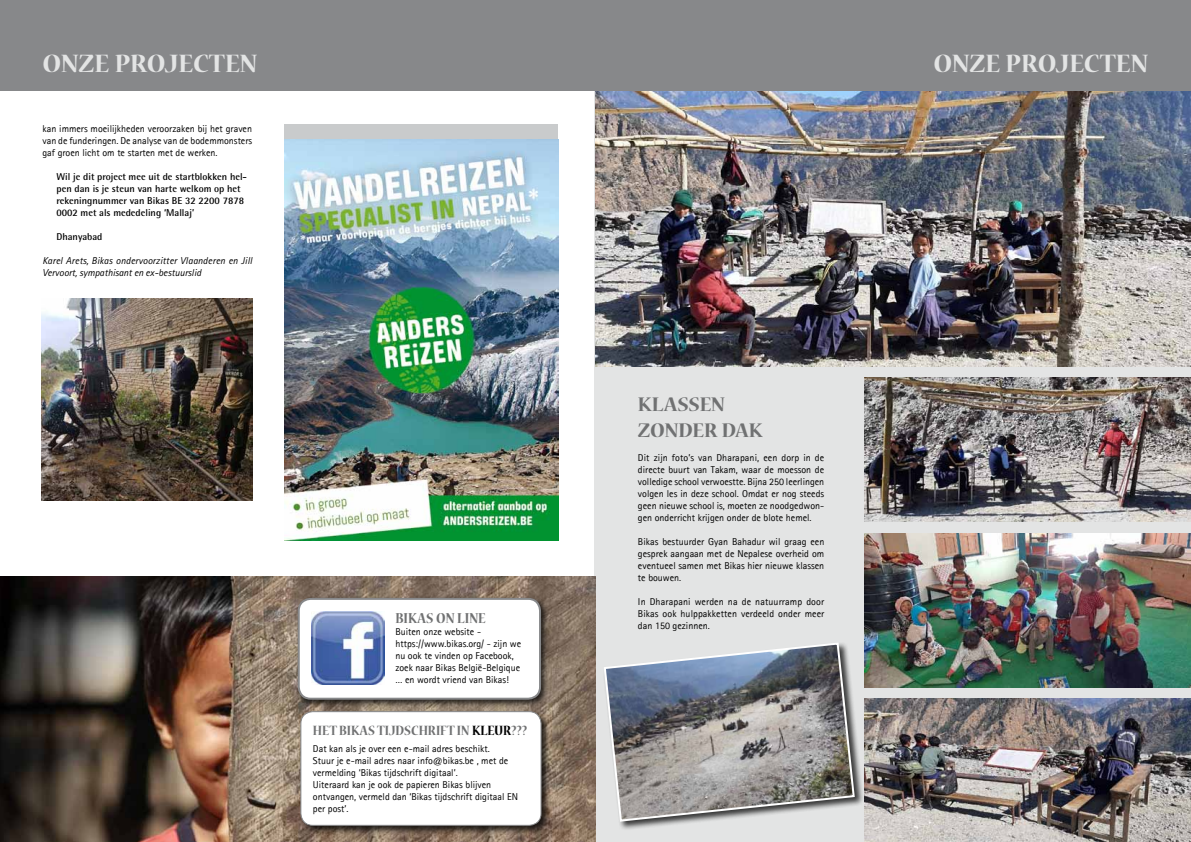
<style>
.page{position:relative;width:1191px;height:842px;background:#fff}
.page>*{position:absolute;margin:0;border:0;box-sizing:border-box;transform-origin:0 0}
.t1{font:700 28px "Nueva Std";color:#e3e4e4}
.t2{font:700 22px/26.4px "Nueva Std";letter-spacing:-.01em;color:#707172}
.t3{font:700 16px "Nueva Std";color:#707172;scale:.89 1}
.t4{font:700 15px "Nueva Std";color:#707172;scale:.89 1}
.t5{font:10px/12px "Rotis Sans Serif";color:#000;text-align:justify}
.t6{font:700 10px/12px "Rotis Semi Sans Std";color:#000}
.t7{font:italic 10px/12px "Agfa Rotis Sans Serif";letter-spacing:.01em;color:#000}
.s1{color:#000}
</style>
<div class="page">
<div style="left:594px;top:91px;width:597px;height:751px;background:#e3e4e4"></div>
<img style="left:595px;top:91px;width:596px;height:275px">
<div style="left:284px;top:124px;width:274px;height:79px;background:#c9cbcc"></div>
<div style="left:0;top:0;width:1191px;height:91px;background:#87888a"></div>
<img style="left:42px;top:298px;width:210px;height:202px">
<img style="left:0;top:576px;width:595px;height:266px">
<div style="left:295px;top:595px;width:254px;height:113px;background:#000;opacity:.75"></div>
<div style="left:299px;top:599px;width:241px;height:100px;background:#fff;border-radius:12px"></div>
<div style="left:298px;top:598px;width:243px;height:102px;border:2px solid #87888a;border-radius:12px"></div>
<img style="left:312px;top:612px;width:72px;height:72px">
<div style="left:299px;top:710px;width:252px;height:125px;background:#000;opacity:.75"></div>
<div style="left:301px;top:712px;width:240px;height:113px;background:#fff;border-radius:12px"></div>
<div style="left:300px;top:711px;width:241px;height:115px;border:1px solid #87888a;border-radius:12px"></div>
<img style="left:284px;top:139px;width:274px;height:401px">
<img style="left:864px;top:534px;width:327px;height:153px">
<img style="left:864px;top:377px;width:327px;height:145px">
<img style="left:864px;top:698px;width:327px;height:144px">
<div style="left:603px;top:642px;width:261px;height:189px;background:#000;opacity:.75"></div>
<svg style="left:603px;top:642px;width:253px;height:181px"></svg>
<h1 class="t1" style="left:43px;top:51px;width:200px">ONZE PROJECTEN</h1>
<h1 class="t1" style="left:933px;top:51px;width:200px">ONZE PROJECTEN</h1>
<p class="t5" style="left:42px;top:123px;width:211px">kan immers moeilijkheden veroorzaken bij het graven van de funderingen. De analyse van de bodemmonsters gaf groen licht om te starten met de werken.</p>
<p class="t6" style="left:56px;top:170px;width:192px">Wil je dit project mee uit de startblokken hel&shy;pen dan is je steun van harte welkom op het rekeningnummer van Bikas BE 32 2200 7878<br>0002 met als mededeling ‘Mallaj’</p>
<p class="t6" style="left:56px;top:230px;width:47px">Dhanyabad</p>
<p class="t7" style="left:42px;top:255px;width:211px">Karel Arets, Bikas ondervoorzitter Vlaanderen en Jill<br>Vervoort, sympathisant en ex-bestuurslid</p>
<h3 class="t3" style="left:395px;top:610px;width:94px">BIKAS ON LINE</h3>
<p class="t5" style="left:395px;top:625px;width:127px;text-align:left">Buiten onze website - https://www.bikas.org/ - zijn we nu ook te vinden op Facebook, zoek naar Bikas België-Belgique … en wordt vriend van Bikas!</p>
<h3 class="t4" style="left:313px;top:724px;width:198px">HET BIKAS TIJDSCHRIFT IN <span class="s1">KLEUR</span></h3>
<h3 class="t4" style="left:511px;top:724px;width:20px">???</h3>
<p class="t5" style="left:313px;top:743px;width:206px;text-align:left">Dat kan als je over een e-mail adres beschikt.<br>Stuur je e-mail adres naar info@bikas.be , met de vermelding ‘Bikas tijdschrift digitaal’.<br>Uiteraard kan je ook de papieren Bikas blijven ontvangen, vermeld dan ‘Bikas tijdschrift digitaal EN per post’.</p>
<h2 class="t2" style="left:638px;top:392px;width:76px">KLASSEN<br>ZONDER</h2>
<h2 class="t2" style="left:721px;top:418px;width:42px">DAK</h2>
<p class="t5" style="left:638px;top:452px;width:188px">Dit zijn foto’s van Dharapani, een dorp in de directe buurt van Takam, waar de moesson de volledige school verwoestte. Bijna 250 leerlingen volgen les in deze school. Omdat er nog steeds geen nieuwe school is, moeten ze noodgedwon&shy;gen onderricht krijgen onder de blote hemel.</p>
<p class="t5" style="left:638px;top:536px;width:188px">Bikas bestuurder Gyan Bahadur wil graag een gesprek aangaan met de Nepalese overheid om eventueel samen met Bikas hier nieuwe klassen te bouwen.</p>
<p class="t5" style="left:638px;top:596px;width:188px">In Dharapani werden na de natuurramp door Bikas ook hulppakketten verdeeld onder meer dan 150 gezinnen.</p>
</div>
